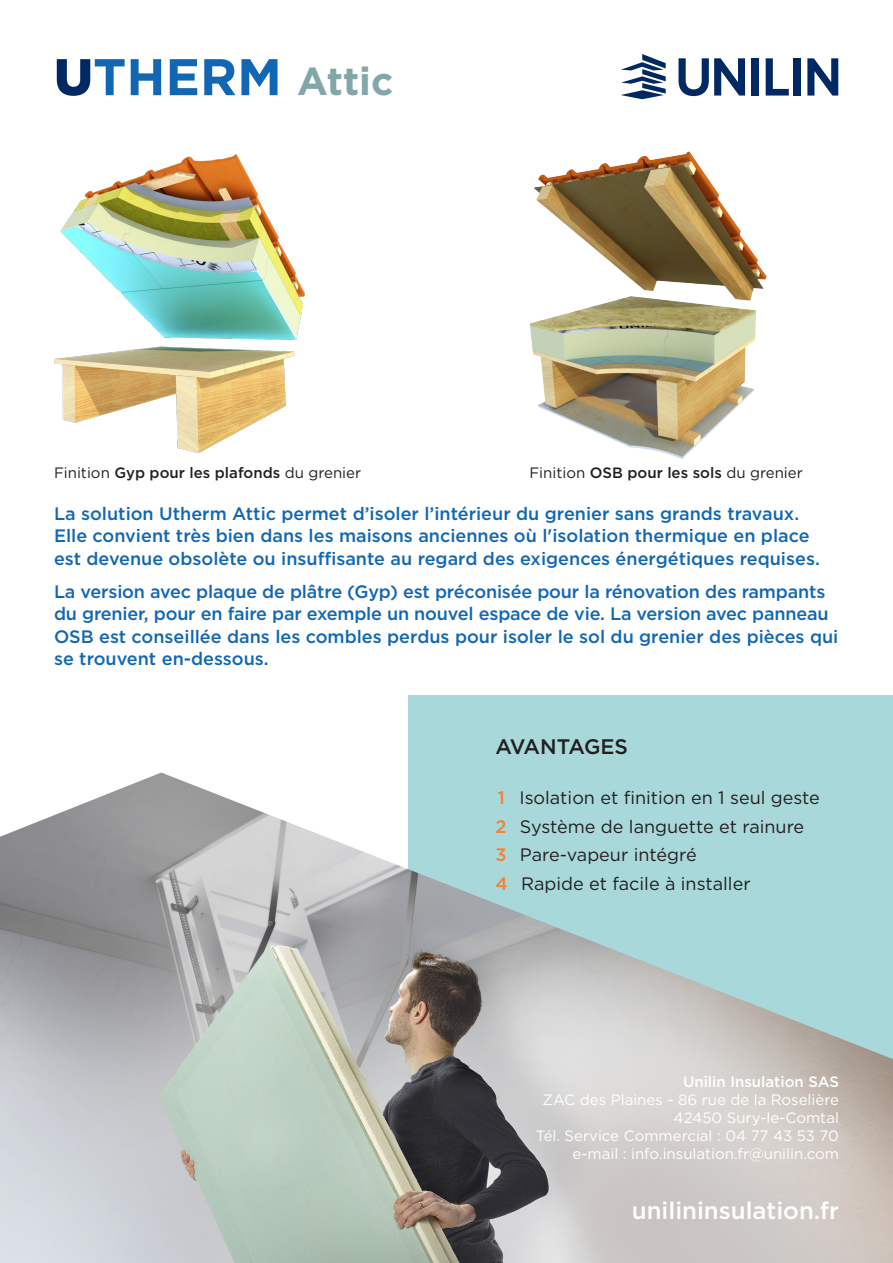
<style>
.page{position:relative;width:893px;height:1263px;background:#fff}
.page>*{position:absolute;margin:0;border:0;box-sizing:border-box;transform-origin:0 0}
.t1{font:700 51.45px "Gotham";color:#1167b3}
.t2{font:500 24px "Gotham";color:#fff}
.t3{font:500 21px "Gotham";letter-spacing:-.02em;color:#231f20}
.t4{font:500 18px/22.5px "Gotham";color:#1167b3}
.t5{font:18px "Gotham";color:#231f20}
.t6{font:15px/18px "Gotham";color:#fff;text-align:right}
.t7{font:500 15px "Gotham";color:#231f20}
.t8{font:15px "Gotham";color:#231f20}
.t9{font:500 15px "Gotham";color:#fff}
.s1{font-weight:900;color:#002964}
.s2{font-size:39px;color:#81a7a9}
.s3{font-weight:400}
.s4{font-weight:500}
.s5{font-weight:500;color:#f48232}
</style>
<div class="page">
<div style="left:408px;top:695px;width:485px;height:411px;background:#a9d8da"></div>
<img style="left:0;top:772px;width:893px;height:491px">
<img style="left:54px;top:154px;width:251px;height:299px">
<img style="left:530px;top:151px;width:237px;height:308px">
<svg style="left:621px;top:54px;width:45px;height:45px"></svg>
<svg style="left:678px;top:58px;width:67px;height:38px"></svg>
<div style="left:752px;top:58px;width:7px;height:38px;background:#002964"></div>
<svg style="left:766px;top:58px;width:23px;height:38px"></svg>
<div style="left:793px;top:58px;width:8px;height:38px;background:#002964"></div>
<svg style="left:807px;top:58px;width:31px;height:38px"></svg>
<p class="t1" style="left:54px;top:43px;width:341px"><span class="s1">U</span>THERM <span class="s2">Attic</span></p>
<p class="t7" style="left:54px;top:463px;width:309px"><span class="s3">Finition</span> Gyp pour les plafonds <span class="s3">du grenier</span></p>
<p class="t8" style="left:529px;top:464px;width:275px">Finition <span class="s4">OSB pour les sols</span> du grenier</p>
<p class="t4" style="left:54px;top:502px;width:747px">La solution Utherm Attic permet d’isoler l’intérieur du grenier sans grands travaux.</p>
<p class="t4" style="left:54px;top:524px;width:767px">Elle convient très bien dans les maisons anciennes où l'isolation thermique en place est devenue obsolète ou insuffisante au regard des exigences énergétiques requises.</p>
<p class="t4" style="left:54px;top:580px;width:786px">La version avec plaque de plâtre (Gyp) est préconisée pour la rénovation des rampants du grenier, pour en faire par exemple un nouvel espace de vie. La version avec panneau OSB est conseillée dans les combles perdus pour isoler le sol du grenier des pièces qui se trouvent en-dessous.</p>
<p class="t3" style="left:495px;top:733px;width:134px">AVANTAGES</p>
<p class="t5" style="left:498px;top:786px;width:324px"><span class="s5">1</span> Isolation et finition en 1 seul geste</p>
<p class="t5" style="left:495px;top:815px;width:310px"><span class="s5">2</span> Système de languette et rainure</p>
<p class="t5" style="left:495px;top:843px;width:203px"><span class="s5">3</span> Pare-vapeur intégré</p>
<p class="t5" style="left:495px;top:872px;width:257px"><span class="s5">4</span> Rapide et facile à installer</p>
<p class="t9" style="left:683px;top:1072px;width:157px">Unilin Insulation SAS</p>
<p class="t6" style="left:543px;top:1090px;width:298px">ZAC des Plaines - 86 rue de la Roselière</p>
<p class="t6" style="left:536px;top:1108px;width:305px">42450 Sury-le-Comtal<br>Tél. Service Commercial : 04 77 43 53 70</p>
<p class="t6" style="left:572px;top:1144px;width:268px">e-mail : info.insulation.fr@unilin.com</p>
<p class="t2" style="left:632px;top:1194px;width:209px">unilininsulation.fr</p>
</div>
